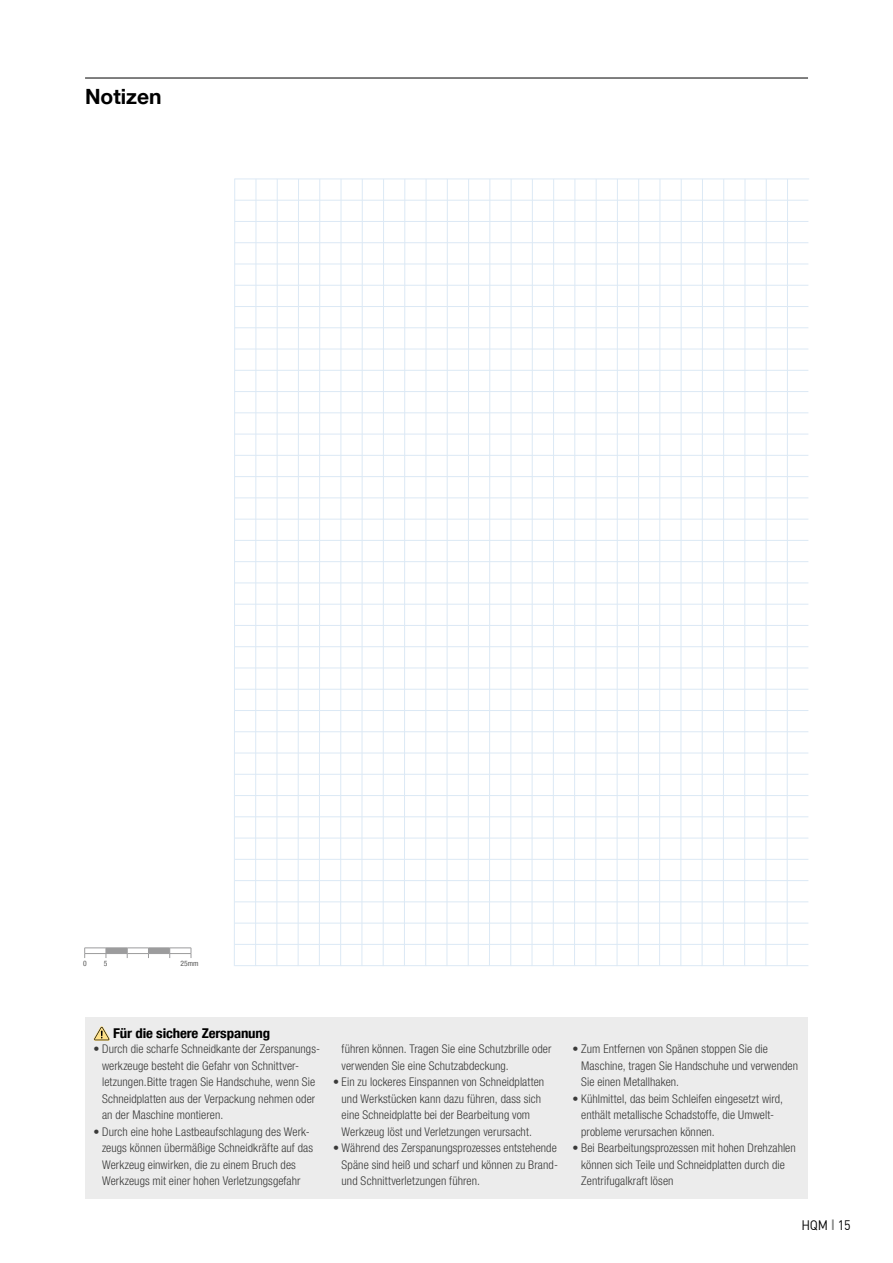
<style>
.page{position:relative;width:893px;height:1263px;background:#fff}
.page>*{position:absolute;margin:0;border:0;box-sizing:border-box;transform-origin:0 0}
.t1{font:700 21px "Helvetica Neue LT Com";color:#000}
.t2{font:700 condensed 13.5px "Helvetica Neue LT Com";letter-spacing:-.01em;color:#000;scale:1.1 1}
.t3{font:13.5px "DIN";color:#000;scale:.93 1}
.t4{font:300 condensed 12px/16.5px "Helvetica Neue LT Com";letter-spacing:.01em;color:#3a3a39}
.t5{font:condensed 7.5px "Helvetica Neue LT Com";color:#565655}
.s1{font-family:"DIN Bold";font-size:12.15px;color:#868786}
</style>
<div class="page">
<hr style="left:234px;top:179px;width:575px;height:1px;background:#dce9f5">
<hr style="left:235px;top:200px;width:573px;height:1px;background:#dce9f5">
<hr style="left:235px;top:221px;width:573px;height:1px;background:#dce9f5">
<hr style="left:235px;top:242px;width:573px;height:1px;background:#dce9f5">
<hr style="left:235px;top:264px;width:573px;height:1px;background:#dce9f5">
<hr style="left:235px;top:285px;width:573px;height:1px;background:#dce9f5">
<hr style="left:235px;top:306px;width:573px;height:1px;background:#dce9f5">
<hr style="left:235px;top:327px;width:573px;height:1px;background:#dce9f5">
<hr style="left:235px;top:349px;width:573px;height:1px;background:#dce9f5">
<hr style="left:235px;top:370px;width:573px;height:1px;background:#dce9f5">
<hr style="left:235px;top:391px;width:573px;height:1px;background:#dce9f5">
<hr style="left:235px;top:412px;width:573px;height:1px;background:#dce9f5">
<hr style="left:235px;top:434px;width:573px;height:1px;background:#dce9f5">
<hr style="left:235px;top:455px;width:573px;height:1px;background:#dce9f5">
<hr style="left:235px;top:476px;width:573px;height:1px;background:#dce9f5">
<hr style="left:235px;top:497px;width:573px;height:1px;background:#dce9f5">
<hr style="left:235px;top:519px;width:573px;height:1px;background:#dce9f5">
<hr style="left:235px;top:540px;width:573px;height:1px;background:#dce9f5">
<hr style="left:235px;top:561px;width:573px;height:1px;background:#dce9f5">
<hr style="left:235px;top:582px;width:573px;height:1px;background:#dce9f5">
<hr style="left:235px;top:604px;width:573px;height:1px;background:#dce9f5">
<hr style="left:235px;top:625px;width:573px;height:1px;background:#dce9f5">
<hr style="left:235px;top:646px;width:573px;height:1px;background:#dce9f5">
<hr style="left:235px;top:668px;width:573px;height:1px;background:#dce9f5">
<hr style="left:235px;top:689px;width:573px;height:1px;background:#dce9f5">
<hr style="left:235px;top:710px;width:573px;height:1px;background:#dce9f5">
<hr style="left:235px;top:731px;width:573px;height:1px;background:#dce9f5">
<hr style="left:235px;top:753px;width:573px;height:1px;background:#dce9f5">
<hr style="left:235px;top:774px;width:573px;height:1px;background:#dce9f5">
<hr style="left:235px;top:795px;width:573px;height:1px;background:#dce9f5">
<hr style="left:235px;top:816px;width:573px;height:1px;background:#dce9f5">
<hr style="left:235px;top:838px;width:573px;height:1px;background:#dce9f5">
<hr style="left:235px;top:859px;width:573px;height:1px;background:#dce9f5">
<hr style="left:235px;top:880px;width:573px;height:1px;background:#dce9f5">
<hr style="left:235px;top:901px;width:573px;height:1px;background:#dce9f5">
<hr style="left:235px;top:923px;width:573px;height:1px;background:#dce9f5">
<hr style="left:235px;top:944px;width:573px;height:1px;background:#dce9f5">
<hr style="left:235px;top:965px;width:573px;height:1px;background:#dce9f5">
<hr style="left:234px;top:179px;width:1px;height:787px;background:#dce9f5">
<hr style="left:255px;top:179px;width:1px;height:787px;background:#dce9f5">
<hr style="left:276px;top:179px;width:2px;height:787px;background:#dce9f5">
<hr style="left:298px;top:179px;width:1px;height:787px;background:#dce9f5">
<hr style="left:319px;top:179px;width:1px;height:787px;background:#dce9f5">
<hr style="left:340px;top:179px;width:1px;height:787px;background:#dce9f5">
<hr style="left:362px;top:179px;width:1px;height:787px;background:#dce9f5">
<hr style="left:383px;top:179px;width:1px;height:787px;background:#dce9f5">
<hr style="left:404px;top:179px;width:1px;height:787px;background:#dce9f5">
<hr style="left:425px;top:179px;width:1px;height:787px;background:#dce9f5">
<hr style="left:447px;top:179px;width:1px;height:787px;background:#dce9f5">
<hr style="left:468px;top:179px;width:1px;height:787px;background:#dce9f5">
<hr style="left:489px;top:179px;width:1px;height:787px;background:#dce9f5">
<hr style="left:510px;top:179px;width:1px;height:787px;background:#dce9f5">
<hr style="left:532px;top:179px;width:1px;height:787px;background:#dce9f5">
<hr style="left:553px;top:179px;width:1px;height:787px;background:#dce9f5">
<hr style="left:574px;top:179px;width:1px;height:787px;background:#dce9f5">
<hr style="left:595px;top:179px;width:1px;height:787px;background:#dce9f5">
<hr style="left:617px;top:179px;width:1px;height:787px;background:#dce9f5">
<hr style="left:638px;top:179px;width:1px;height:787px;background:#dce9f5">
<hr style="left:659px;top:179px;width:1px;height:787px;background:#dce9f5">
<hr style="left:680px;top:179px;width:2px;height:787px;background:#dce9f5">
<hr style="left:702px;top:179px;width:1px;height:787px;background:#dce9f5">
<hr style="left:723px;top:179px;width:1px;height:787px;background:#dce9f5">
<hr style="left:744px;top:179px;width:1px;height:787px;background:#dce9f5">
<hr style="left:765px;top:179px;width:2px;height:787px;background:#dce9f5">
<hr style="left:787px;top:179px;width:1px;height:787px;background:#dce9f5">
<svg style="left:84px;top:948px;width:108px;height:10px"></svg>
<hr style="left:85px;top:78px;width:723px;height:1px;background:#000">
<div style="left:85px;top:1018px;width:723px;height:181px;background:#ececec"></div>
<svg style="left:93px;top:1026px;width:17px;height:15px"></svg>
<h1 class="t1" style="left:85px;top:83px;width:78px">Notizen</h1>
<p class="t5" style="left:83px;top:958px;width:5px">0</p>
<p class="t5" style="left:104px;top:958px;width:5px">5</p>
<p class="t5" style="left:180px;top:958px;width:20px">25mm</p>
<p class="t2" style="left:113px;top:1025px;width:144px">Für die sichere Zerspanung</p>
<p class="t4" style="left:102px;top:1040px;width:220px;text-indent:-9px">• Durch die scharfe Schneidkante der Zerspanungs&shy;werkzeuge besteht die Gefahr von Schnittver&shy;letzungen.Bitte tragen Sie Handschuhe, wenn Sie Schneidplatten aus der Verpackung nehmen oder an der Maschine montieren.</p>
<p class="t4" style="left:102px;top:1123px;width:213px;text-indent:-9px">• Durch eine hohe Lastbeaufschlagung des Werk&shy;zeugs können übermäßige Schneidkräfte auf das Werkzeug einwirken, die zu einem Bruch des Werkzeugs mit einer hohen Verletzungsgefahr</p>
<p class="t4" style="left:342px;top:1040px;width:211px">führen können. Tragen Sie eine Schutzbrille oder verwenden Sie eine Schutzabdeckung.</p>
<p class="t4" style="left:333px;top:1073px;width:213px;text-align:center">• Ein zu lockeres Einspannen von Schneidplatten und Werkstücken kann dazu führen, dass sich eine Schneidplatte bei der Bearbeitung vom Werkzeug löst und Verletzungen verursacht.</p>
<p class="t4" style="left:342px;top:1139px;width:218px;text-align:justify;text-indent:-9px">• Während des Zerspanungsprozesses entstehende Späne sind heiß und scharf und können zu Brand&shy;und Schnittverletzungen führen.</p>
<p class="t4" style="left:581px;top:1040px;width:218px;text-indent:-9px">• Zum Entfernen von Spänen stoppen Sie die<br>Maschine, tragen Sie Handschuhe und verwenden<br>Sie einen Metallhaken.</p>
<p class="t4" style="left:581px;top:1090px;width:203px;text-indent:-9px">• Kühlmittel, das beim Schleifen eingesetzt wird, enthält metallische Schadstoffe, die Umwelt&shy;probleme verursachen können.</p>
<p class="t4" style="left:581px;top:1139px;width:216px;text-indent:-9px">• Bei Bearbeitungsprozessen mit hohen Drehzahlen können sich Teile und Schneidplatten durch die<br>Zentrifugalkraft lösen</p>
<p class="t3" style="left:801px;top:1216px;width:54px">HQM <span class="s1">|</span> 15</p>
</div>
